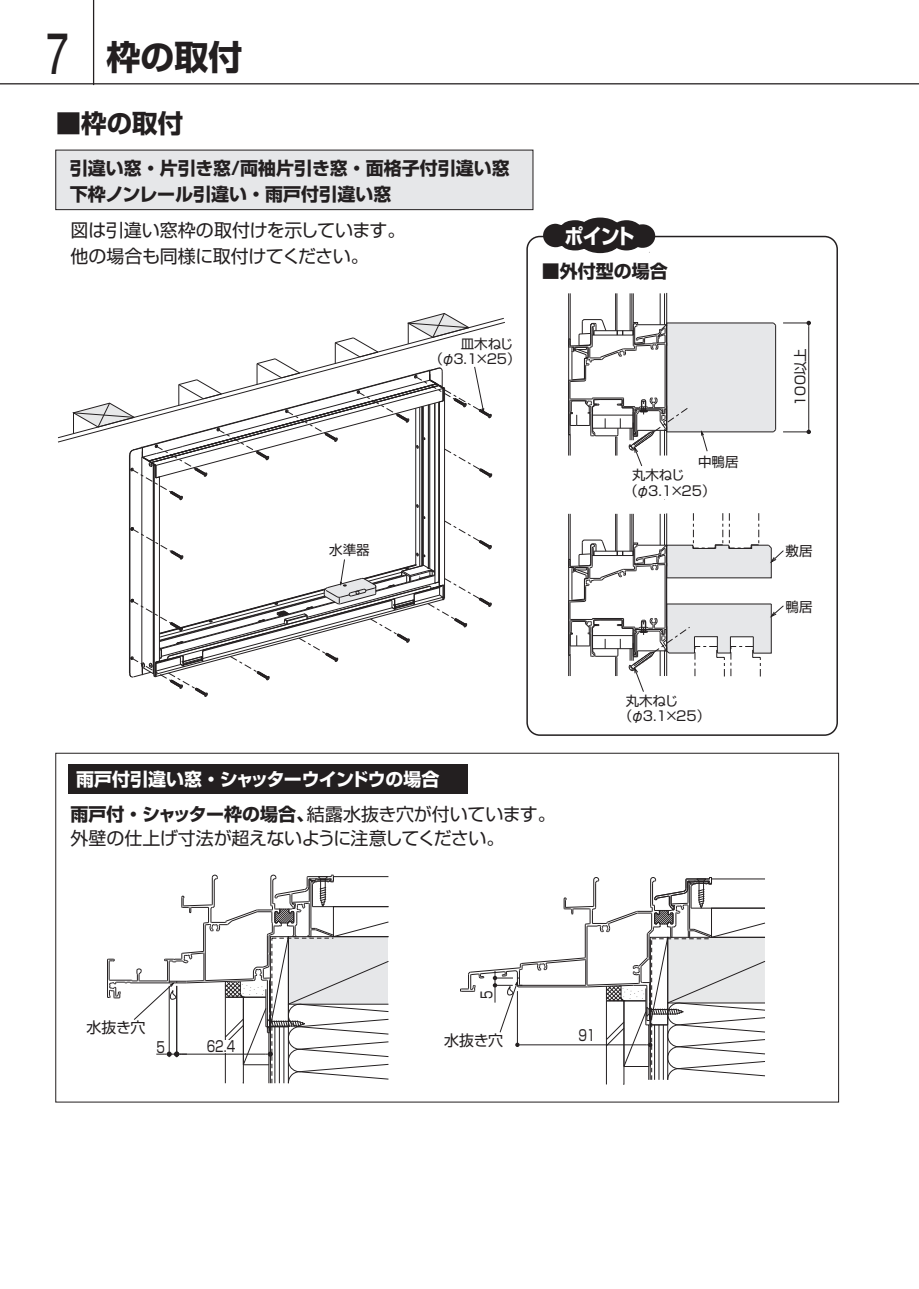
<style>
.page{position:relative;width:919px;height:1289px;background:#fff}
.page>*{position:absolute;margin:0;border:0;box-sizing:border-box;transform-origin:0 0}
.t1{font:700 34.05px "Shin Go Pro";color:#231f20}
.t2{font:25.5px "Shin Go Pro Bold 90 pv RKSJ H";color:#231f20}
.t3{font:21px "Shin Go Pro Bold 90 pv RKSJ H";color:#fff;scale:.9 1}
.t4{font:18px/25.5px "Shin Go Pro Bold 90 pv RKSJ H";color:#231f20}
.t5{font:18px/25.5px "Shin Go Pro Regular 90 pv RKSJ H";letter-spacing:-.02em;color:#231f20}
.t6{font:18px "Shin Go Pro Bold 90 pv RKSJ H";letter-spacing:-.02em;color:#fff}
.t7{font:15px "Shin Go Pro Regular 90 pv RKSJ H";letter-spacing:-.015em;color:#231f20;scale:.75 1}
.t8{font:15px "Shin Go Pro Regular 90 pv RKSJ H";letter-spacing:-.015em;color:#231f20}
.t9{font:13.5px/15px "Shin Go Pro Regular 90 pv RKSJ H";color:#231f20}
.s1{font-family:"Futo Go B101 Pro";font-size:55.2px}
.s2{font-family:"Shin Go Pro Regular 90 pv RKSJ H"}
</style>
<div class="page">
<hr style="left:0;top:83px;width:918px;height:1px;background:#231f20">
<hr style="left:93px;top:0;width:1px;height:85px;background:#231f20">
<div style="left:68px;top:763px;width:400px;height:30px;background:#231f20"></div>
<div style="left:56px;top:150px;width:477px;height:60px;background:#e6e7e9"></div>
<div style="left:55px;top:150px;width:478px;height:60px;border:1px solid #231f20"></div>
<div style="left:526px;top:236px;width:311px;height:500px;border:2px solid #231f20;border-radius:13px"></div>
<svg style="left:72px;top:313px;width:420px;height:384px"></svg>
<svg style="left:131px;top:376px;width:349px;height:313px"></svg>
<svg style="left:542px;top:217px;width:114px;height:37px"></svg>
<svg style="left:568px;top:513px;width:216px;height:179px"></svg>
<hr style="left:808px;top:327px;width:1px;height:101px;background:#231f20">
<svg style="left:783px;top:321px;width:27px;height:6px"></svg>
<svg style="left:783px;top:428px;width:27px;height:6px"></svg>
<svg style="left:568px;top:293px;width:208px;height:173px"></svg>
<svg style="left:460px;top:877px;width:305px;height:208px"></svg>
<svg style="left:107px;top:874px;width:282px;height:209px"></svg>
<h1 class="t1" style="left:47px;top:45px;width:197px"><span class="s1">7</span> 枠の取付</h1>
<h2 class="t2" style="left:56px;top:114px;width:129px">■枠の取付</h2>
<p class="t4" style="left:70px;top:158px;width:441px">引違い窓・片引き窓/両袖片引き窓・面格子付引違い窓下枠ノンレール引違い・雨戸付引違い窓</p>
<p class="t5" style="left:71px;top:220px;width:336px">図は引違い窓枠の取付けを示しています。他の場合も同様に取付けてください。</p>
<p class="t3" style="left:564px;top:228px;width:79px">ポイント</p>
<p class="t4" style="left:542px;top:260px;width:127px">■外付型の場合</p>
<p class="t9" style="left:429px;top:338px;width:93px;text-indent:31px">皿木ねじ（φ3.1×25）</p>
<p class="t9" style="left:329px;top:544px;width:42px">水準器</p>
<p class="t6" style="left:76px;top:772px;width:364px">雨戸付引違い窓・シャッターウインドウの場合</p>
<p class="t4" style="left:70px;top:804px;width:487px">雨戸付・シャッター枠の場合、<span class="s2">結露水抜き穴が付いています。</span></p>
<p class="t5" style="left:70px;top:828px;width:435px">外壁の仕上げ寸法が超えないように注意してください。</p>
<p class="t9" style="left:698px;top:456px;width:42px">中鴨居</p>
<p class="t9" style="left:624px;top:469px;width:93px;line-height:15.6px;text-indent:8px">丸木ねじ（φ3.1×25）</p>
<p class="t9" style="left:619px;top:695px;width:93px;text-indent:7px">丸木ねじ（φ3.1×25）</p>
<p class="t9" style="left:794px;top:406px;width:59px;rotate:-90deg">100以上</p>
<p class="t9" style="left:785px;top:544px;width:28px">敷居</p>
<p class="t9" style="left:785px;top:601px;width:28px">鴨居</p>
<p class="t8" style="left:86px;top:1021px;width:61px">水抜き穴</p>
<p class="t7" style="left:156px;top:1041px;width:13px">5</p>
<p class="t7" style="left:207px;top:1040px;width:40px">62.4</p>
<p class="t7" style="left:481px;top:998px;width:13px;rotate:-90deg">5</p>
<p class="t8" style="left:444px;top:1034px;width:61px">水抜き穴</p>
<p class="t7" style="left:578px;top:1030px;width:24px">91</p>
</div>
